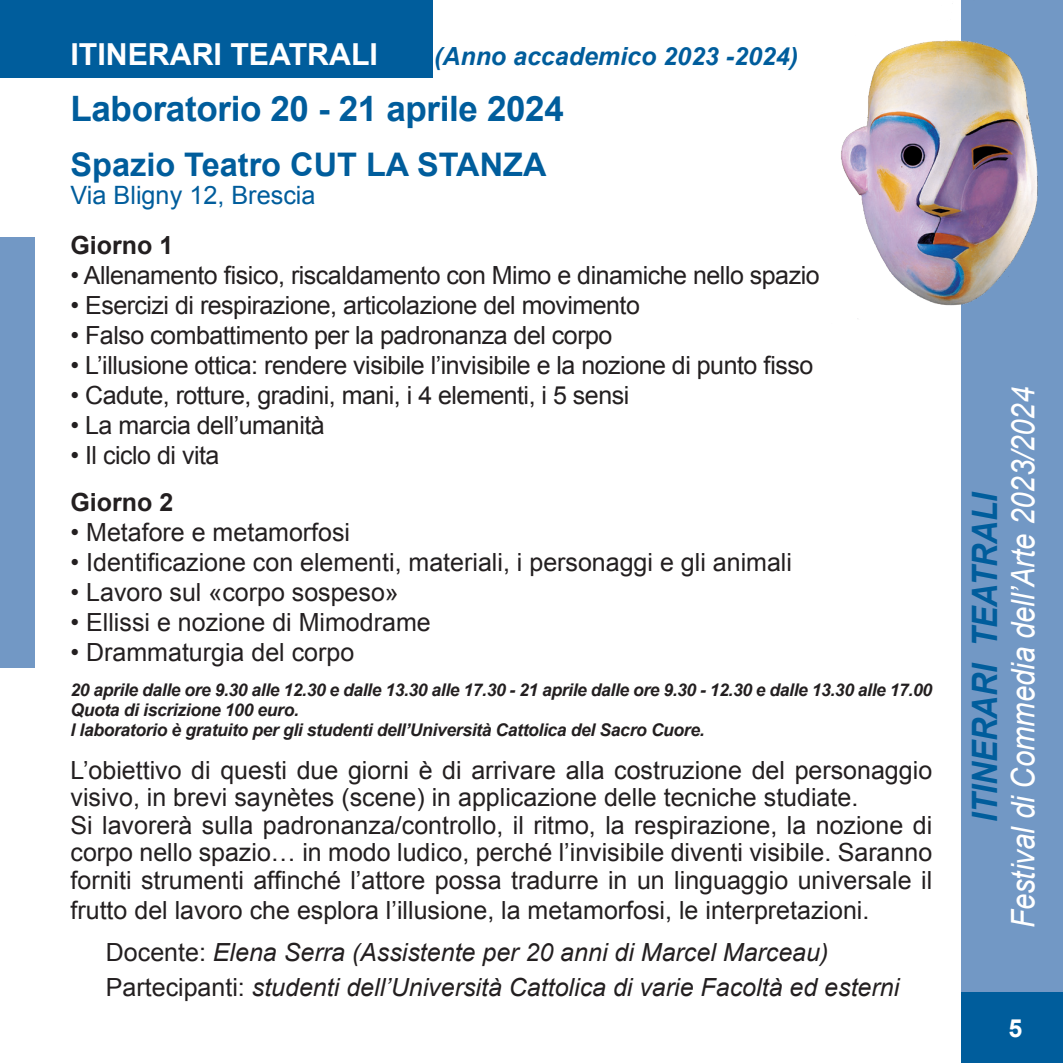
<style>
.page{position:relative;width:1063px;height:1063px;background:#fff}
.page>*{position:absolute;margin:0;border:0;box-sizing:border-box;transform-origin:0 0}
.t1{font:700 35px "Arial";letter-spacing:-.01em;color:#005d9c}
.t2{font:italic 700 35px "Arial";letter-spacing:-.01em;color:#005d9c;scale:.9 1}
.t3{font:italic 32.5px "Arial";color:#fff;scale:.9 1}
.t4{font:700 32.5px "Arial";color:#005d9c}
.t5{font:700 30.25px "Arial";color:#fff}
.t6{font:25.25px "Arial";color:#005d9c}
.t7{font:25px/27.5px "Arial";color:#231f20}
.t8{font:25px "Arial";letter-spacing:-.02em;color:#231f20}
.t9{font:italic 25px "Arial";color:#231f20}
.t10{font:italic 700 25px "Arial";color:#005d9c}
.t11{font:700 25px "Arial";color:#231f20}
.t12{font:700 25px "Arial";color:#fff}
.t13{font:italic 700 17.5px/20px "Arial";letter-spacing:-.02em;color:#231f20}
.s1{font-style:italic}
.s2{font-style:normal}
</style>
<div class="page">
<div style="left:961px;top:0;width:102px;height:1063px;background:#7298c5"></div>
<div style="left:961px;top:992px;width:102px;height:71px;background:#005d9c"></div>
<img style="left:841px;top:40px;width:197px;height:279px">
<div style="left:0;top:0;width:432px;height:78px;background:#005d9c"></div>
<div style="left:0;top:237px;width:34px;height:431px;background:#7298c5"></div>
<p class="t5" style="left:71px;top:34px;width:309px">ITINERARI TEATRALI</p>
<p class="t10" style="left:434px;top:40px;width:366px">(Anno accademico 2023 -2024)</p>
<h1 class="t1" style="left:71px;top:85px;width:495px">Laboratorio 20 - 21 aprile 2024</h1>
<h2 class="t4" style="left:71px;top:143px;width:478px">Spazio Teatro CUT LA STANZA</h2>
<p class="t6" style="left:71px;top:178px;width:247px">Via Bligny 12, Brescia</p>
<p class="t11" style="left:71px;top:228px;width:104px">Giorno 1</p>
<p class="t8" style="left:71px;top:259px;width:751px">• Allenamento fisico, riscaldamento con Mimo e dinamiche nello spazio</p>
<p class="t8" style="left:71px;top:289px;width:571px">• Esercizi di respirazione, articolazione del movimento</p>
<p class="t8" style="left:71px;top:319px;width:543px">• Falso combattimento per la padronanza del corpo</p>
<p class="t8" style="left:71px;top:349px;width:744px">• L’illusione ottica: rendere visibile l’invisibile e la nozione di punto fisso</p>
<p class="t8" style="left:71px;top:379px;width:560px">• Cadute, rotture, gradini, mani, i 4 elementi, i 5 sensi</p>
<p class="t8" style="left:71px;top:409px;width:256px">• La marcia dell’umanità</p>
<p class="t8" style="left:71px;top:439px;width:150px">• Il ciclo di vita</p>
<p class="t11" style="left:71px;top:486px;width:104px">Giorno 2</p>
<p class="t7" style="left:71px;top:519px;width:281px">• Metafore e metamorfosi</p>
<p class="t7" style="left:71px;top:549px;width:723px">• Identificazione con elementi, materiali, i personaggi e gli animali</p>
<p class="t7" style="left:71px;top:579px;width:330px">• Lavoro sul «corpo sospeso»</p>
<p class="t7" style="left:71px;top:609px;width:362px">• Ellissi e nozione di Mimodrame</p>
<p class="t7" style="left:71px;top:639px;width:285px">• Drammaturgia del corpo</p>
<p class="t13" style="left:71px;top:681px;width:863px">20 aprile dalle ore 9.30 alle 12.30 e dalle 13.30 alle 17.30 - 21 aprile dalle ore 9.30 - 12.30 e dalle 13.30 alle 17.00<br>Quota di iscrizione 100 euro.<br>l laboratorio è gratuito per gli studenti dell’Università Cattolica del Sacro Cuore.</p>
<p class="t7" style="left:71px;top:757px;width:863px">L’obiettivo di questi due giorni è di arrivare alla costruzione del personaggio visivo, in brevi saynètes (scene) in applicazione delle tecniche studiate.<br>Si lavorerà sulla padronanza/controllo, il ritmo, la respirazione, la nozione di corpo nello spazio… in modo ludico, perché l’invisibile diventi visibile. Saranno forniti strumenti affinché l’attore possa tradurre in un linguaggio universale il</p>
<p class="t7" style="left:71px;top:889px;width:800px;line-height:42.5px;text-align:center">frutto del lavoro che esplora l’illusione, la metamorfosi, le interpretazioni.<br>Docente: <span class="s1">Elena Serra (Assistente per 20 anni di Marcel Marceau)</span></p>
<p class="t9" style="left:106px;top:971px;width:795px"><span class="s2">Partecipanti:</span> studenti dell’Università Cattolica di varie Facoltà ed esterni</p>
<h1 class="t2" style="left:962px;top:822px;width:368px;rotate:-90deg">ITINERARI TEATRALI</h1>
<h2 class="t3" style="left:1002px;top:928px;width:603px;rotate:-90deg">Festival di Commedia dell’Arte 2023/2024</h2>
<p class="t12" style="left:1009px;top:1012px;width:15px">5</p>
</div>
